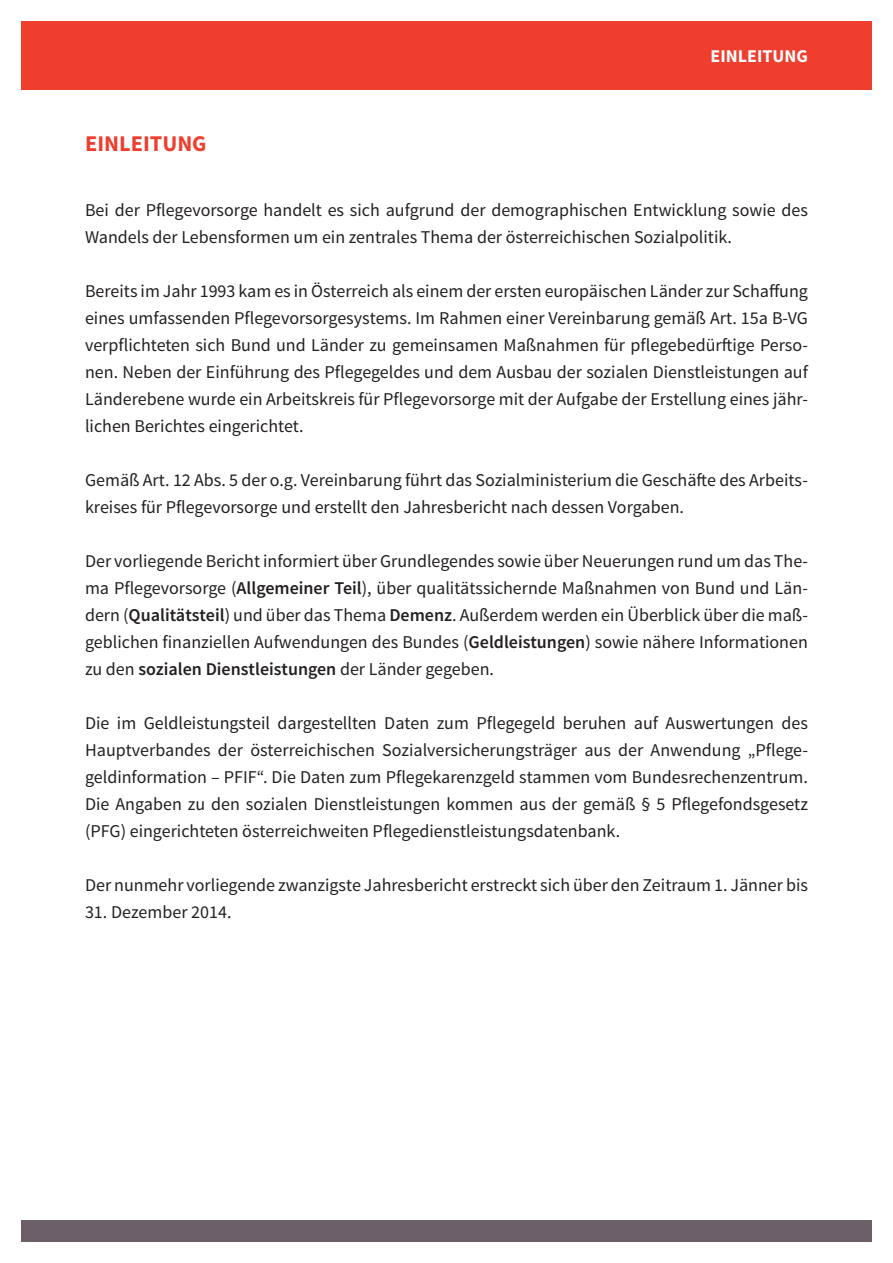
<style>
.page{position:relative;width:893px;height:1263px;background:#fff}
.page>*{position:absolute;margin:0;border:0;box-sizing:border-box;transform-origin:0 0}
.Überschrift_1__Ebene{font:700 22.5px "Source Sans Pro";color:#ef3e2e}
.Fließtext{font:18px/27px "Source Sans Pro";color:#231f20;text-align:justify}
.t1{font:700 18px "Source Sans Pro";color:#fff}
.s1{font-weight:600}
</style>
<div class="page">
<div style="left:21px;top:21px;width:851px;height:68px;background:#ef3e2e"></div>
<div style="left:21px;top:1220px;width:851px;height:22px;background:#6c5f67"></div>
<p class="Überschrift_1__Ebene" style="left:85px;top:129px;width:123px">EINLEITUNG</p>
<p class="t1" style="left:711px;top:44px;width:99px">EINLEITUNG</p>
<p class="Fließtext" style="left:85px;top:197px;width:724px">Bei der Pflegevorsorge handelt es sich aufgrund der demographischen Entwicklung sowie des<br>Wandels der Lebensformen um ein zentrales Thema der österreichischen Sozialpolitik.</p>
<p class="Fließtext" style="left:85px;top:278px;width:724px">Bereits im Jahr 1993 kam es in Österreich als einem der ersten europäischen Länder zur Schaffung eines umfassenden Pflegevorsorgesystems. Im Rahmen einer Vereinbarung gemäß Art. 15a B-VG verpflichteten sich Bund und Länder zu gemeinsamen Maßnahmen für pflegebedürftige Perso&shy;nen. Neben der Einführung des Pflegegeldes und dem Ausbau der sozialen Dienstleistungen auf Länderebene wurde ein Arbeitskreis für Pflegevorsorge mit der Aufgabe der Erstellung eines jähr&shy;lichen Berichtes eingerichtet.</p>
<p class="Fließtext" style="left:85px;top:467px;width:724px">Gemäß Art. 12 Abs. 5 der o.g. Vereinbarung führt das Sozialministerium die Geschäfte des Arbeits&shy;kreises für Pflegevorsorge und erstellt den Jahresbericht nach dessen Vorgaben.</p>
<p class="Fließtext" style="left:85px;top:548px;width:724px">Der vorliegende Bericht informiert über Grundlegendes sowie über Neuerungen rund um das The&shy;ma Pflegevorsorge (<span class="s1">Allgemeiner Teil</span>), über qualitätssichernde Maßnahmen von Bund und Län&shy;dern (<span class="s1">Qualitätsteil</span>) und über das Thema <span class="s1">Demenz</span>. Außerdem werden ein Überblick über die maß&shy;geblichen finanziellen Aufwendungen des Bundes (<span class="s1">Geldleistungen</span>) sowie nähere Informationen zu den <span class="s1">sozialen Dienstleistungen</span> der Länder gegeben.</p>
<p class="Fließtext" style="left:85px;top:710px;width:724px">Die im Geldleistungsteil dargestellten Daten zum Pflegegeld beruhen auf Auswertungen des Hauptverbandes der österreichischen Sozialversicherungsträger aus der Anwendung „Pflege&shy;geldinformation – PFIF“. Die Daten zum Pflegekarenzgeld stammen vom Bundesrechenzentrum.<br>Die Angaben zu den sozialen Dienstleistungen kommen aus der gemäß § 5 Pflegefondsgesetz (PFG) eingerichteten österreichweiten Pflegedienstleistungsdatenbank.</p>
<p class="Fließtext" style="left:85px;top:872px;width:724px">Der nunmehr vorliegende zwanzigste Jahresbericht erstreckt sich über den Zeitraum 1. Jänner bis</p>
<p class="Fließtext" style="left:85px;top:899px;width:148px">31. Dezember 2014.</p>
</div>
